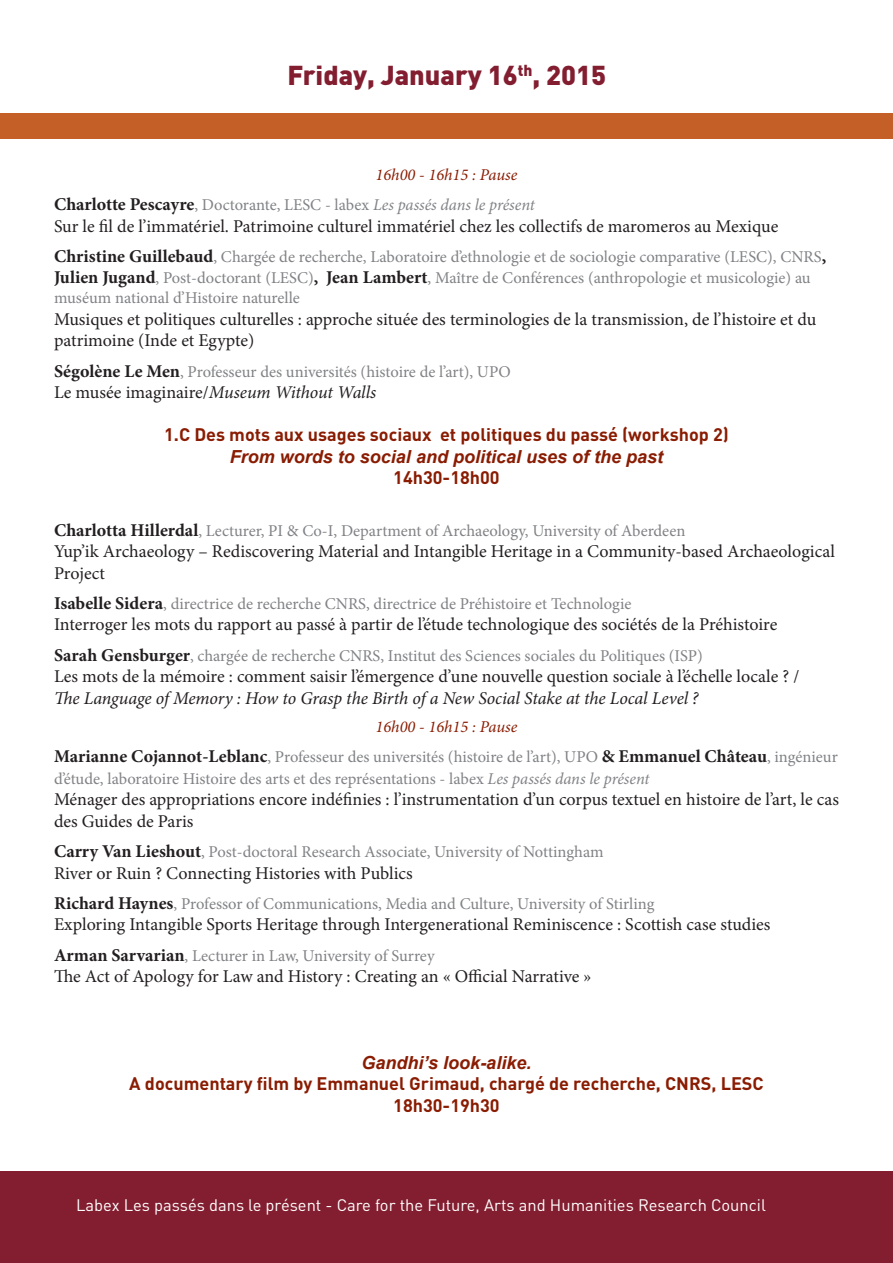
<style>
.page{position:relative;width:893px;height:1263px;background:#fff}
.page>*{position:absolute;margin:0;border:0;box-sizing:border-box;transform-origin:0 0}
.t1{font:900 27px "DIN";color:#821e30}
.t2{font:18px/21.6px "Minion Pro";color:#231f20}
.t3{font:700 18px/21.6px "DIN";color:#891c02;text-align:center}
.t4{font:16.5px/21.6px "Minion Pro";color:#808285}
.t5{font:16.5px "DIN";color:#fff}
.t6{font:italic 16.5px "Minion Pro";color:#891c02}
.s1{font-weight:700;font-size:18px;color:#231f20}
.s2{font-style:italic}
.s3{font-family:"Arial";font-style:italic}
</style>
<div class="page">
<div style="left:0;top:1171px;width:893px;height:92px;background:#821e30"></div>
<div style="left:0;top:113px;width:893px;height:26px;background:#c45f28"></div>
<p class="t1" style="left:287px;top:57px;width:320px">Friday, January 16<sup>th</sup>, 2015</p>
<p class="t6" style="left:375px;top:163px;width:143px">16h00 - 16h15 : Pause</p>
<p class="t4" style="left:54px;top:194px;width:482px"><span class="s1">Charlotte Pescayre</span>, Doctorante, LESC - labex <span class="s2">Les passés dans le présent</span></p>
<p class="t2" style="left:54px;top:215px;width:726px">Sur le fil de l’immatériel. Patrimoine culturel immatériel chez les collectifs de maromeros au Mexique</p>
<p class="t4" style="left:54px;top:246px;width:774px"><span class="s1">Christine Guillebaud</span>, Chargée de recherche, Laboratoire d’ethnologie et de sociologie comparative (LESC), CNRS<span class="s1">,<br>Julien Jugand</span>, Post-doctorant (LESC)<span class="s1">, Jean Lambert</span>, Maître de Conférences (anthropologie et musicologie) au</p>
<p class="t4" style="left:54px;top:287px;width:247px">muséum national d’Histoire naturelle</p>
<p class="t2" style="left:54px;top:308px;width:764px">Musiques et politiques culturelles : approche située des terminologies de la transmission, de l’histoire et du patrimoine (Inde et Egypte)</p>
<p class="t4" style="left:54px;top:360px;width:458px"><span class="s1">Ségolène Le Men</span>, Professeur des universités (histoire de l’art), UPO</p>
<p class="t2" style="left:54px;top:382px;width:324px">Le musée imaginaire/<span class="s2">Museum Without Walls</span></p>
<p class="t3" style="left:164px;top:423px;width:566px">1.C Des mots aux usages sociaux et politiques du passé (workshop 2)<br><span class="s3">From words to social and political uses of the past<br></span>14h30-18h00</p>
<p class="t4" style="left:54px;top:519px;width:633px"><span class="s1">Charlotta Hillerdal</span>, Lecturer, PI &amp; Co-I, Department of Archaeology, University of Aberdeen</p>
<p class="t2" style="left:54px;top:541px;width:782px">Yup’ik Archaeology – Rediscovering Material and Intangible Heritage in a Community-based Archaeological<br>Project</p>
<p class="t4" style="left:54px;top:593px;width:579px"><span class="s1">Isabelle Sidera</span>, directrice de recherche CNRS, directrice de Préhistoire et Technologie</p>
<p class="t2" style="left:54px;top:614px;width:725px">Interroger les mots du rapport au passé à partir de l’étude technologique des sociétés de la Préhistoire</p>
<p class="t4" style="left:54px;top:645px;width:650px"><span class="s1">Sarah Gensburger</span>, chargée de recherche CNRS, Institut des Sciences sociales du Politiques (ISP)</p>
<p class="t2" style="left:54px;top:666px;width:747px">Les mots de la mémoire : comment saisir l’émergence d’une nouvelle question sociale à l’échelle locale ? /<br><span class="s2">The Language of Memory : How to Grasp the Birth of a New Social Stake at the Local Level ?</span></p>
<p class="t6" style="left:375px;top:715px;width:143px">16h00 - 16h15 : Pause</p>
<p class="t4" style="left:54px;top:746px;width:785px"><span class="s1">Marianne Cojannot-Leblanc</span>, Professeur des universités (histoire de l’art), UPO <span class="s1">&amp; Emmanuel Château</span>, ingénieur d’étude, laboratoire Histoire des arts et des représentations - labex <span class="s2">Les passés dans le présent</span></p>
<p class="t2" style="left:54px;top:789px;width:786px">Ménager des appropriations encore indéfinies : l’instrumentation d’un corpus textuel en histoire de l’art, le cas des Guides de Paris</p>
<p class="t4" style="left:54px;top:841px;width:551px"><span class="s1">Carry Van Lieshout</span>, Post-doctoral Research Associate, University of Nottingham</p>
<p class="t2" style="left:54px;top:862px;width:360px">River or Ruin ? Connecting Histories with Publics</p>
<p class="t4" style="left:54px;top:893px;width:602px"><span class="s1">Richard Haynes</span>, Professor of Communications, Media and Culture, University of Stirling</p>
<p class="t2" style="left:54px;top:914px;width:718px">Exploring Intangible Sports Heritage through Intergenerational Reminiscence : Scottish case studies</p>
<p class="t4" style="left:54px;top:944px;width:382px"><span class="s1">Arman Sarvarian</span>, Lecturer in Law, University of Surrey</p>
<p class="t2" style="left:54px;top:966px;width:539px">The Act of Apology for Law and History : Creating an « Official Narrative »</p>
<p class="t3" style="left:129px;top:1050px;width:636px"><span class="s3">Gandhi’s look-alike.<br></span>A documentary film by Emmanuel Grimaud, chargé de recherche, CNRS, LESC<br>18h30-19h30</p>
<p class="t5" style="left:76px;top:1195px;width:691px">Labex Les passés dans le présent - Care for the Future, Arts and Humanities Research Council</p>
</div>
